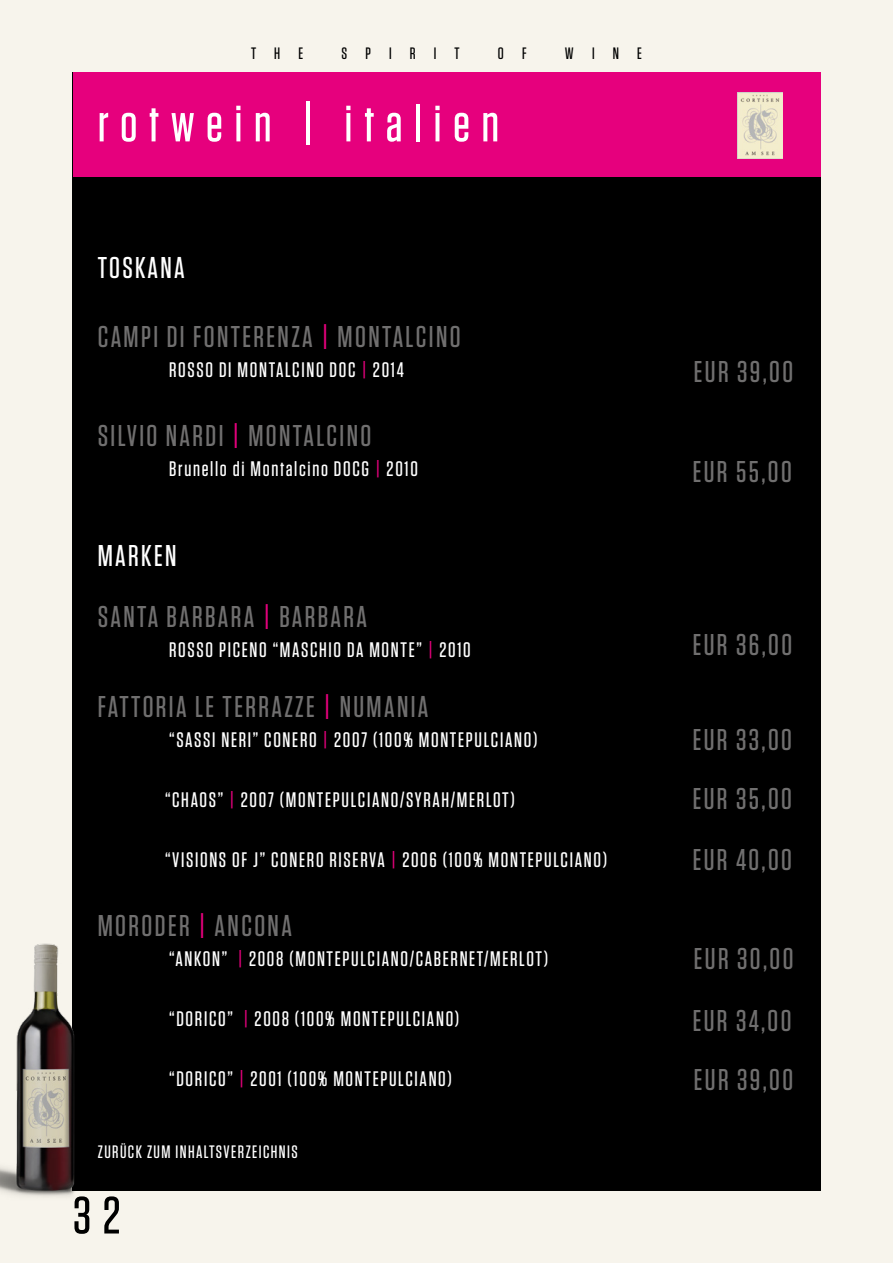
<style>
.page{position:relative;width:893px;height:1263px;background:#f7f4ec}
.page>*{position:absolute;margin:0;border:0;box-sizing:border-box;transform-origin:0 0}
.t1{font:500 52.5px "Tungsten";letter-spacing:.22em;color:#fff}
.t2{font:500 52.5px "Tungsten";color:#000}
.t3{font:500 30px/60.8px "Tungsten";letter-spacing:.08em;color:#706f6f}
.t4{font:500 30px "Tungsten";letter-spacing:.08em;color:#fff}
.t5{font:500 21px "Tungsten";letter-spacing:.08em;color:#fff}
.t6{font:500 18px "Tungsten";letter-spacing:.08em;color:#fff}
.t7{font:500 16.5px "Tungsten";letter-spacing:1.1em;color:#000}
.s1{color:#e6007d}
.s2{color:#fff}
</style>
<div class="page">
<div style="left:72px;top:72px;width:749px;height:1119px;background:#000"></div>
<div style="left:73px;top:72px;width:748px;height:104px;background:#e6007d"></div>
<img style="left:737px;top:92px;width:46px;height:67px">
<img style="left:0;top:943px;width:75px;height:254px">
<p class="t7" style="left:251px;top:45px;width:54px">THE</p>
<p class="t7" style="left:341px;top:45px;width:120px">SPIRIT</p>
<p class="t7" style="left:498px;top:45px;width:30px">O F</p>
<p class="t7" style="left:565px;top:45px;width:78px">WINE</p>
<h1 class="t1" style="left:98px;top:96px;width:403px">rotwein | italien</h1>
<h2 class="t4" style="left:98px;top:252px;width:88px">TOSKANA</h2>
<h2 class="t3" style="left:98px;top:307px;width:364px">CAMPI DI FONTERENZA <span class="s1">|</span> MONTALCINO</h2>
<p class="t5" style="left:169px;top:359px;width:236px">ROSSO DI MONTALCINO DOC <span class="s1">|</span> 2014</p>
<h2 class="t3" style="left:98px;top:406px;width:275px">SILVIO NARDI <span class="s1">|</span> MONTALCINO</h2>
<p class="t5" style="left:169px;top:458px;width:250px">Brunello di Montalcino DOCG <span class="s1">|</span> 2010</p>
<h2 class="t3" style="left:98px;top:526px;width:271px"><span class="s2">MARKEN<br></span>SANTA BARBARA <span class="s1">|</span> BARBARA</h2>
<p class="t5" style="left:169px;top:638px;width:303px">ROSSO PICENO “MASCHIO DA MONTE” <span class="s1">|</span> 2010</p>
<h2 class="t3" style="left:98px;top:677px;width:332px">FATTORIA LE TERRAZZE <span class="s1">|</span> NUMANIA</h2>
<p class="t5" style="left:169px;top:729px;width:370px">“SASSI NERI” CONERO <span class="s1">|</span> 2007 (100% MONTEPULCIANO)</p>
<p class="t5" style="left:165px;top:789px;width:351px">“CHAOS” <span class="s1">|</span> 2007 (MONTEPULCIANO/SYRAH/MERLOT)</p>
<p class="t5" style="left:165px;top:849px;width:444px">“VISIONS OF J” CONERO RISERVA <span class="s1">|</span> 2006 (100% MONTEPULCIANO)</p>
<h2 class="t3" style="left:98px;top:896px;width:196px">MORODER <span class="s1">|</span> ANCONA</h2>
<p class="t5" style="left:169px;top:948px;width:380px">“ANKON” <span class="s1">|</span> 2008 (MONTEPULCIANO/CABERNET/MERLOT)</p>
<p class="t5" style="left:169px;top:1008px;width:292px">“DORICO” <span class="s1">|</span> 2008 (100% MONTEPULCIANO)</p>
<p class="t5" style="left:169px;top:1068px;width:284px">“DORICO” <span class="s1">|</span> 2001 (100% MONTEPULCIANO)</p>
<p class="t6" style="left:98px;top:1142px;width:201px">ZURÜCK ZUM INHALTSVERZEICHNIS</p>
<h1 class="t2" style="left:73px;top:1188px;width:49px">32</h1>
<h2 class="t3" style="left:694px;top:341px;width:101px">EUR 39,00</h2>
<h2 class="t3" style="left:693px;top:442px;width:101px">EUR 55,00</h2>
<h2 class="t3" style="left:693px;top:614px;width:101px">EUR 36,00</h2>
<h2 class="t3" style="left:693px;top:709px;width:101px">EUR 33,00</h2>
<h2 class="t3" style="left:693px;top:768px;width:101px">EUR 35,00<br>EUR 40,00</h2>
<h2 class="t3" style="left:693px;top:928px;width:102px;text-align:justify">EUR 30,00<br>EUR 34,00<br>EUR 39,00</h2>
</div>
